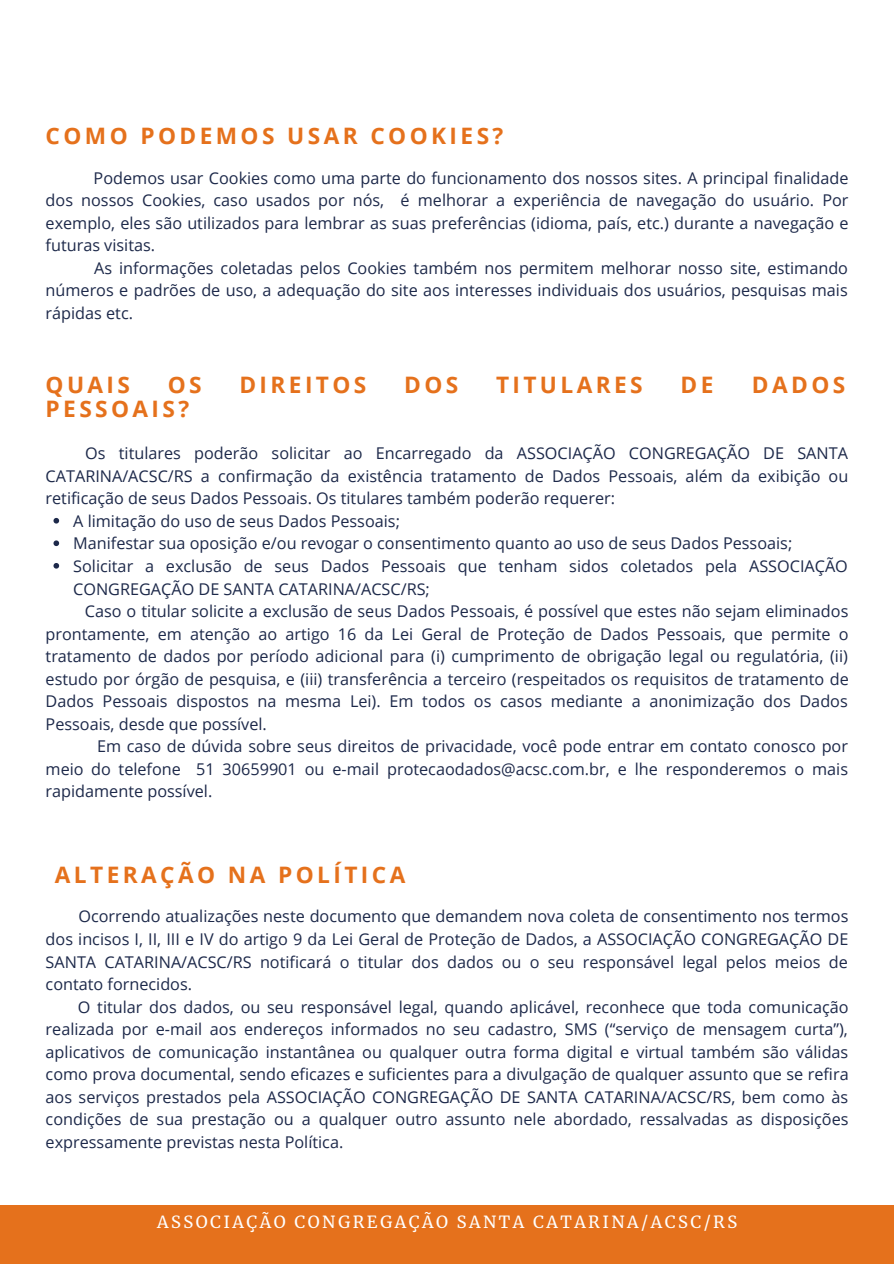
<style>
.page{position:relative;width:894px;height:1264px;background:#fff}
.page>*{position:absolute;margin:0;border:0;box-sizing:border-box;transform-origin:0 0}
.t1{font:700 22.65px "Open Sans";letter-spacing:.15em;color:#e5711c}
.t2{font:16.5px "Merriweather";letter-spacing:.15em;color:#fff}
.t3{font:16.2px/22.5px "Open Sans";color:#1d294a;text-align:justify}
</style>
<div class="page">
<div style="left:0;top:1205px;width:893px;height:58px;background:#e5711c"></div>
<svg style="left:53px;top:518px;width:6px;height:5px"></svg>
<svg style="left:53px;top:540px;width:6px;height:6px"></svg>
<svg style="left:53px;top:563px;width:6px;height:5px"></svg>
<p class="t1" style="left:46px;top:120px;width:459px">COMO PODEMOS USAR COOKIES?</p>
<p class="t3" style="left:46px;top:166px;width:804px;text-indent:48px">Podemos usar Cookies como uma parte do funcionamento dos nossos sites. A principal finalidade dos nossos Cookies, caso usados por nós, é melhorar a experiência de navegação do usuário. Por exemplo, eles são utilizados para lembrar as suas preferências (idioma, país, etc.) durante a navegação e futuras visitas.</p>
<p class="t3" style="left:46px;top:256px;width:803px;text-indent:49px">As informações coletadas pelos Cookies também nos permitem melhorar nosso site, estimando números e padrões de uso, a adequação do site aos interesses individuais dos usuários, pesquisas mais rápidas etc.</p>
<p class="t1" style="left:46px;top:368px;width:86px">QUAIS</p>
<p class="t1" style="left:168px;top:368px;width:35px">OS</p>
<p class="t1" style="left:239px;top:368px;width:128px">DIREITOS</p>
<p class="t1" style="left:404px;top:368px;width:56px">DOS</p>
<p class="t1" style="left:496px;top:368px;width:148px">TITULARES</p>
<p class="t1" style="left:680px;top:368px;width:34px">DE</p>
<p class="t1" style="left:751px;top:368px;width:95px">DADOS</p>
<p class="t1" style="left:46px;top:393px;width:145px">PESSOAIS?</p>
<p class="t3" style="left:46px;top:442px;width:804px;text-indent:40px">Os titulares poderão solicitar ao Encarregado da ASSOCIAÇÃO CONGREGAÇÃO DE SANTA CATARINA/ACSC/RS a confirmação da existência tratamento de Dados Pessoais, além da exibição ou retificação de seus Dados Pessoais. Os titulares também poderão requerer:</p>
<p class="t3" style="left:73px;top:509px;width:328px">A limitação do uso de seus Dados Pessoais;</p>
<p class="t3" style="left:73px;top:532px;width:720px">Manifestar sua oposição e/ou revogar o consentimento quanto ao uso de seus Dados Pessoais;</p>
<p class="t3" style="left:73px;top:554px;width:776px">Solicitar a exclusão de seus Dados Pessoais que tenham sidos coletados pela ASSOCIAÇÃO<br>CONGREGAÇÃO DE SANTA CATARINA/ACSC/RS;</p>
<p class="t3" style="left:46px;top:599px;width:804px;text-indent:39px">Caso o titular solicite a exclusão de seus Dados Pessoais, é possível que estes não sejam eliminados prontamente, em atenção ao artigo 16 da Lei Geral de Proteção de Dados Pessoais, que permite o tratamento de dados por período adicional para (i) cumprimento de obrigação legal ou regulatória, (ii) estudo por órgão de pesquisa, e (iii) transferência a terceiro (respeitados os requisitos de tratamento de Dados Pessoais dispostos na mesma Lei). Em todos os casos mediante a anonimização dos Dados Pessoais, desde que possível.</p>
<p class="t3" style="left:46px;top:734px;width:803px;text-indent:51px">Em caso de dúvida sobre seus direitos de privacidade, você pode entrar em contato conosco por meio do telefone 51 30659901 ou e-mail protecaodados@acsc.com.br, e lhe responderemos o mais rapidamente possível.</p>
<p class="t1" style="left:55px;top:858px;width:352px">ALTERAÇÃO NA POLÍTICA</p>
<p class="t3" style="left:46px;top:905px;width:804px;text-indent:33px">Ocorrendo atualizações neste documento que demandem nova coleta de consentimento nos termos dos incisos I, II, III e IV do artigo 9 da Lei Geral de Proteção de Dados, a ASSOCIAÇÃO CONGREGAÇÃO DE SANTA CATARINA/ACSC/RS notificará o titular dos dados ou o seu responsável legal pelos meios de contato fornecidos.</p>
<p class="t3" style="left:46px;top:995px;width:804px;text-indent:32px">O titular dos dados, ou seu responsável legal, quando aplicável, reconhece que toda comunicação realizada por e-mail aos endereços informados no seu cadastro, SMS (“serviço de mensagem curta”), aplicativos de comunicação instantânea ou qualquer outra forma digital e virtual também são válidas como prova documental, sendo eficazes e suficientes para a divulgação de qualquer assunto que se refira aos serviços prestados pela ASSOCIAÇÃO CONGREGAÇÃO DE SANTA CATARINA/ACSC/RS, bem como às condições de sua prestação ou a qualquer outro assunto nele abordado, ressalvadas as disposições expressamente previstas nesta Política.</p>
<p class="t2" style="left:157px;top:1211px;width:581px">ASSOCIAÇÃO CONGREGAÇÃO SANTA CATARINA/ACSC/RS</p>
</div>
